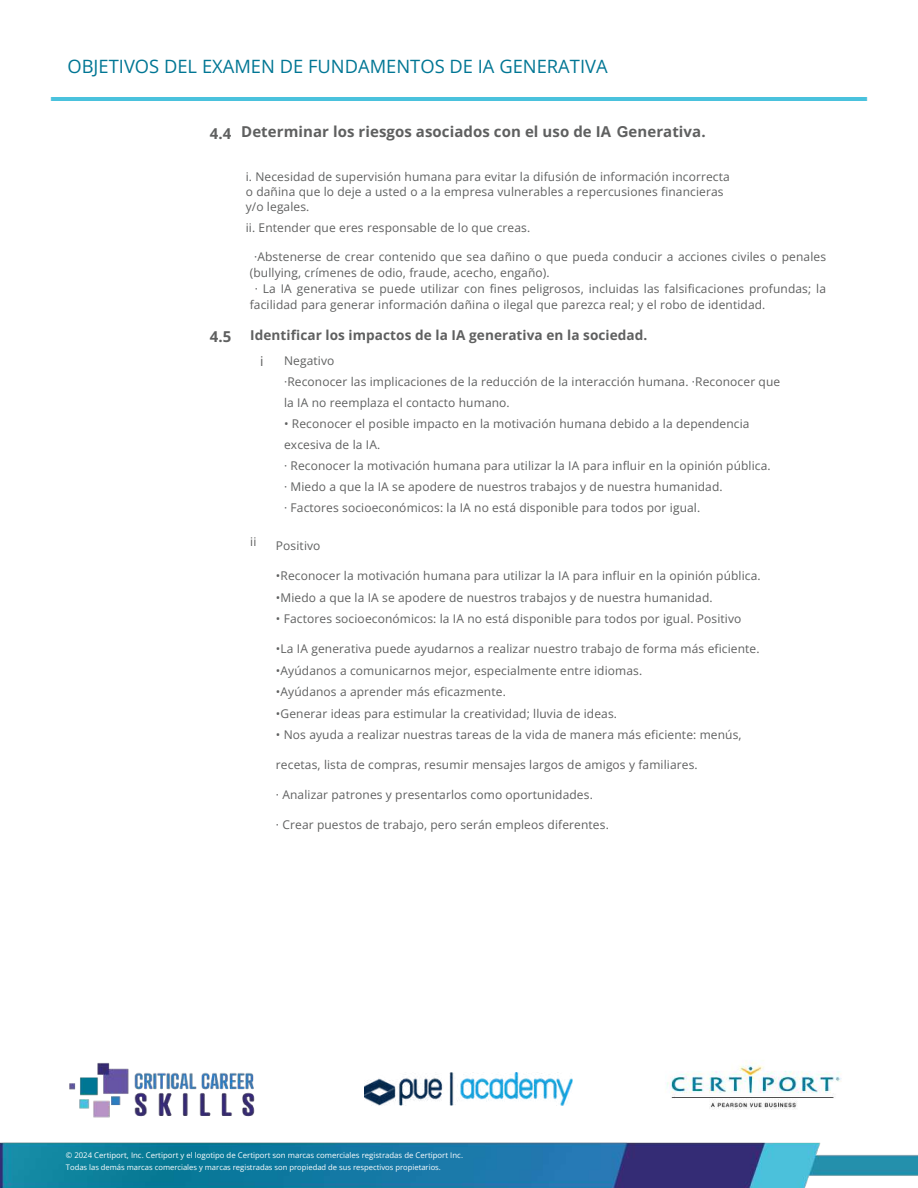
<style>
.page{position:relative;width:918px;height:1188px;background:#fff}
.page>*{position:absolute;margin:0;border:0;box-sizing:border-box;transform-origin:0 0}
.t1{font:18.3px "Open Sans";color:#007694}
.t2{font:700 15px "Open Sans";letter-spacing:.005em;color:#5f6060}
.t3{font:700 13.65px "Open Sans";letter-spacing:.005em;color:#5f6060}
.t4{font:13.5px "Open Sans";color:#5f6060}
.t5{font:12px/21px "Open Sans";letter-spacing:.01em;color:#5f6060}
.t6{font:7.8px "Open Sans";color:#fff}
.t7{font:7.65px "Open Sans";color:#fff}
.s1{font-family:"Arial"}
</style>
<div class="page">
<hr style="left:50px;top:98px;width:818px;height:3px;background:#4ac2dd">
<img style="left:0;top:1142px;width:918px;height:46px">
<img style="left:69px;top:1063px;width:186px;height:55px">
<img style="left:364px;top:1073px;width:208px;height:32px">
<img style="left:666px;top:1060px;width:176px;height:50px">
<h1 class="t1" style="left:68px;top:53px;width:542px">OBJETIVOS DEL EXAMEN DE FUNDAMENTOS DE IA GENERATIVA</h1>
<p class="t2" style="left:210px;top:123px;width:23px">4.4</p>
<p class="t2" style="left:241px;top:121px;width:466px">Determinar los riesgos asociados con el uso de IA <span class="s1">G</span>enerativa.</p>
<p class="t5" style="left:246px;top:169px;width:486px;line-height:15px">i. Necesidad de supervisión humana para evitar la difusión de información incorrecta o dañina que lo deje a usted o a la empresa vulnerables a repercusiones financieras y/o legales.</p>
<p class="t5" style="left:246px;top:217px;width:286px">ii. Entender que eres responsable de lo que creas.</p>
<p class="t5" style="left:254px;top:245px;width:573px">·Abstenerse de crear contenido que sea dañino o que pueda conducir a acciones civiles o penales</p>
<p class="t5" style="left:250px;top:261px;width:301px">(bullying, crímenes de odio, fraude, acecho, engaño).</p>
<p class="t5" style="left:255px;top:277px;width:573px">· La IA generativa se puede utilizar con fines peligrosos, incluidas las falsificaciones profundas; la</p>
<p class="t5" style="left:250px;top:293px;width:517px">facilidad para generar información dañina o ilegal que parezca real; y el robo de identidad.</p>
<p class="t2" style="left:210px;top:326px;width:23px">4.5</p>
<p class="t3" style="left:250px;top:325px;width:399px">Identificar los impactos de la IA generativa en la sociedad.</p>
<p class="t4" style="left:260px;top:351px;width:5px">i</p>
<p class="t5" style="left:284px;top:349px;width:498px">Negativo<br>·Reconocer las implicaciones de la reducción de la interacción humana. ·Reconocer que la IA no reemplaza el contacto humano.</p>
<p class="t5" style="left:284px;top:412px;width:488px">• Reconocer el posible impacto en la motivación humana debido a la dependencia excesiva de la IA.<br>· Reconocer la motivación humana para utilizar la IA para influir en la opinión pública. · Miedo a que la IA se apodere de nuestros trabajos y de nuestra humanidad.<br>· Factores socioeconómicos: la IA no está disponible para todos por igual.</p>
<p class="t5" style="left:276px;top:535px;width:46px">Positivo</p>
<p class="t5" style="left:276px;top:565px;width:486px">•Reconocer la motivación humana para utilizar la IA para influir en la opinión pública.</p>
<p class="t5" style="left:276px;top:587px;width:438px">•Miedo a que la IA se apodere de nuestros trabajos y de nuestra humanidad.</p>
<p class="t5" style="left:276px;top:608px;width:467px">• Factores socioeconómicos: la IA no está disponible para todos por igual. Positivo</p>
<p class="t5" style="left:276px;top:638px;width:485px">•La IA generativa puede ayudarnos a realizar nuestro trabajo de forma más eficiente.</p>
<p class="t5" style="left:276px;top:660px;width:368px">•Ayúdanos a comunicarnos mejor, especialmente entre idiomas.</p>
<p class="t5" style="left:276px;top:681px;width:231px">•Ayúdanos a aprender más eficazmente.</p>
<p class="t5" style="left:276px;top:703px;width:343px">•Generar ideas para estimular la creatividad; lluvia de ideas.</p>
<p class="t5" style="left:276px;top:724px;width:467px">• Nos ayuda a realizar nuestras tareas de la vida de manera más eficiente: menús,</p>
<p class="t5" style="left:276px;top:754px;width:423px">recetas, lista de compras, resumir mensajes largos de amigos y familiares.</p>
<p class="t5" style="left:276px;top:784px;width:318px">· Analizar patrones y presentarlos como oportunidades.</p>
<p class="t5" style="left:276px;top:814px;width:334px">· Crear puestos de trabajo, pero serán empleos diferentes.</p>
<p class="t5" style="left:250px;top:530px;width:8px">ii</p>
<p class="t6" style="left:66px;top:1150px;width:399px">© 2024 Certiport, Inc. Certiport y el logotipo de Certiport son marcas comerciales registradas de Certiport Inc.</p>
<p class="t7" style="left:66px;top:1162px;width:377px">Todas las demás marcas comerciales y marcas registradas son propiedad de sus respectivos propietarios.</p>
</div>
